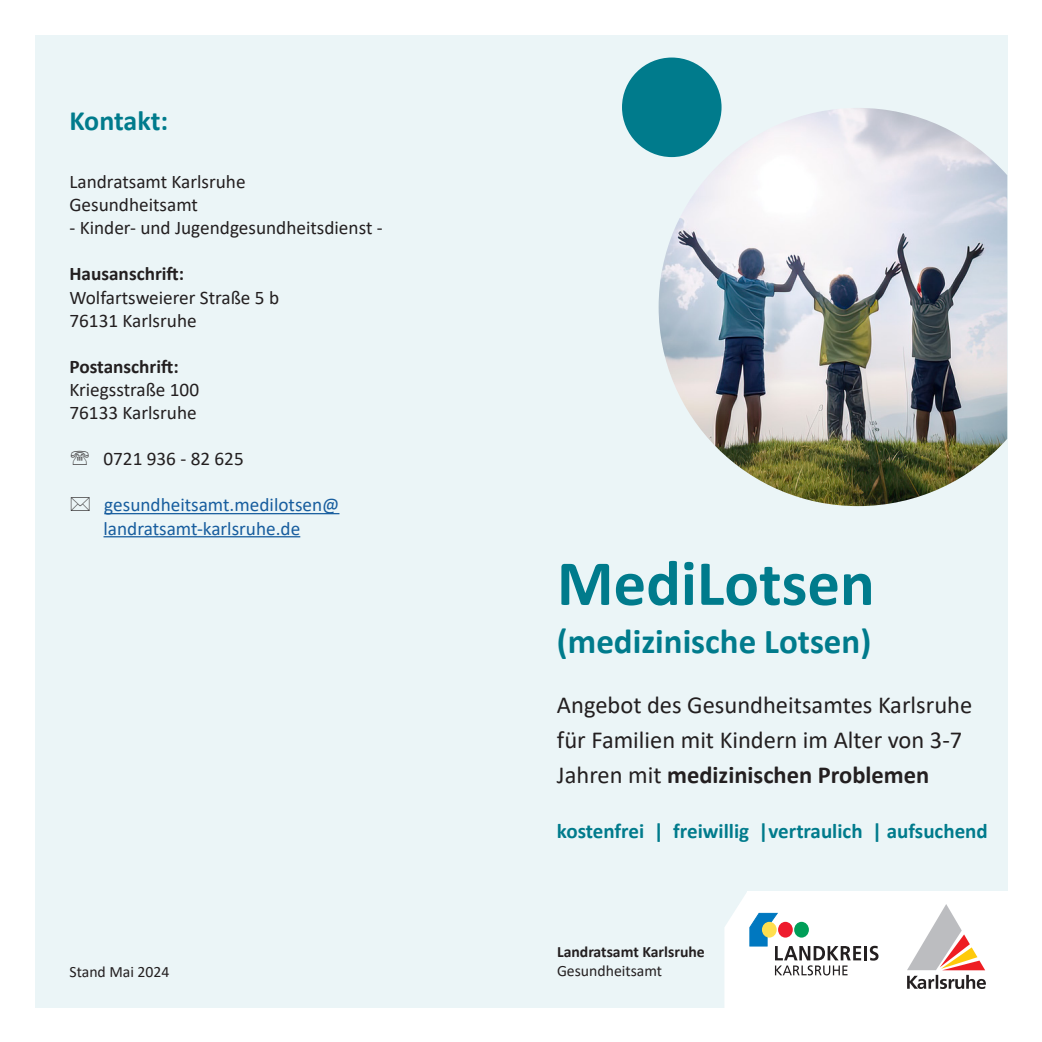
<style>
.page{position:relative;width:1042px;height:1042px;background:#fff}
.page>*{position:absolute;margin:0;border:0;box-sizing:border-box;transform-origin:0 0}
.t1{font:700 64.75px "Calibri";color:#007b8c}
.t2{font:700 35px "Calibri";color:#007b8c}
.t3{font:700 28px "Calibri";letter-spacing:-.01em;color:#007b8c}
.t4{font:24.5px/35px "Calibri";color:#231f20}
.t5{font:700 21px "Calibri";color:#007b8c}
.t6{font:19.25px "Calibri";color:#231f20}
.t7{font:19.25px/23.1px "Calibri";color:#175d9e}
.t8{font:700 19.25px "Calibri";color:#231f20}
.Zwischenüberschrift{font:15.75px "Calibri";color:#231f20}
.Zwischenüberschrift-2{font:700 15.75px "Calibri";color:#231f20}
.s1{font-weight:700}
</style>
<div class="page">
<div style="left:35px;top:35px;width:972px;height:972px;background:#ebf5f7"></div>
<img style="left:658px;top:108px;width:349px;height:398px">
<div style="left:622px;top:58px;width:99px;height:99px;background:#007b8c;border-radius:50%"></div>
<div style="left:747px;top:891px;width:265px;height:128px;background:#fff"></div>
<svg style="left:724px;top:893px;width:155px;height:114px"></svg>
<img style="left:907px;top:904px;width:78px;height:84px">
<hr style="left:104px;top:513px;width:235px;height:1px;background:#175d9e">
<hr style="left:103px;top:536px;width:197px;height:1px;background:#175d9e">
<p class="t3" style="left:69px;top:101px;width:100px">Kontakt:</p>
<p class="t6" style="left:69px;top:168px;width:178px">Landratsamt Karlsruhe</p>
<p class="t6" style="left:69px;top:191px;width:130px">Gesundheitsamt</p>
<p class="t6" style="left:69px;top:214px;width:315px">- Kinder- und Jugendgesundheitsdienst -</p>
<p class="t8" style="left:69px;top:260px;width:116px">Hausanschrift:</p>
<p class="t6" style="left:69px;top:284px;width:211px">Wolfartsweierer Straße 5 b</p>
<p class="t6" style="left:69px;top:307px;width:129px">76131 Karlsruhe</p>
<p class="t8" style="left:69px;top:353px;width:111px">Postanschrift:</p>
<p class="t6" style="left:69px;top:376px;width:131px">Kriegsstraße 100</p>
<p class="t6" style="left:69px;top:399px;width:129px">76133 Karlsruhe</p>
<p class="t6" style="left:103px;top:445px;width:142px">0721 936 - 82 625</p>
<p class="t7" style="left:103px;top:493px;width:237px">gesundheitsamt.medilotsen@ landratsamt-karlsruhe.de</p>
<p class="Zwischenüberschrift" style="left:69px;top:961px;width:102px">Stand Mai 2024</p>
<p class="t1" style="left:557px;top:537px;width:319px">MediLotsen</p>
<p class="t2" style="left:557px;top:617px;width:316px">(medizinische Lotsen)</p>
<p class="t4" style="left:557px;top:687px;width:417px">Angebot des Gesundheitsamtes Karlsruhe für Familien mit Kindern im Alter von 3-7<br>Jahren mit <span class="s1">medizinischen Problemen</span></p>
<p class="t5" style="left:557px;top:816px;width:432px">kostenfrei | freiwillig |vertraulich | aufsuchend</p>
<p class="Zwischenüberschrift-2" style="left:557px;top:941px;width:149px">Landratsamt Karlsruhe</p>
<p class="Zwischenüberschrift" style="left:557px;top:960px;width:107px">Gesundheitsamt</p>
</div>
